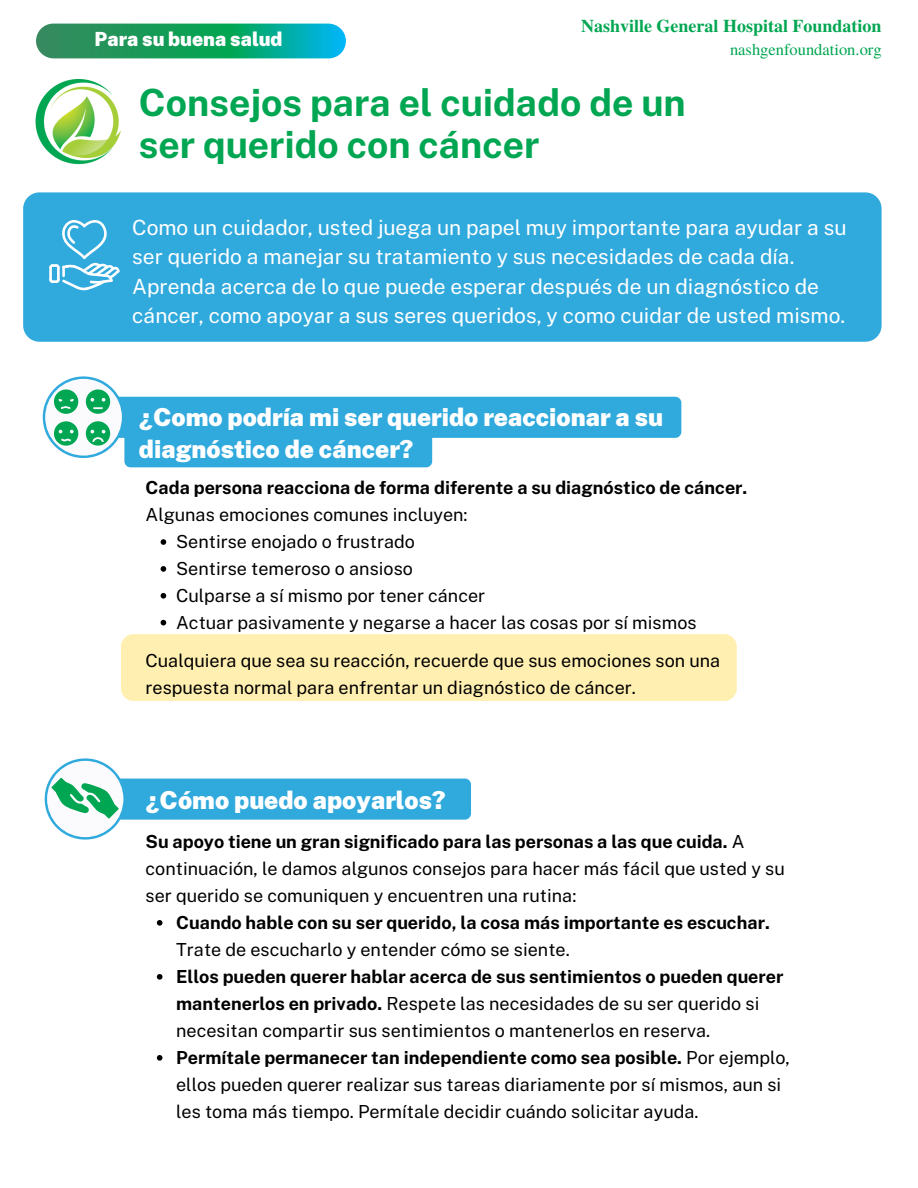
<style>
.page{position:relative;width:918px;height:1188px;background:#fff}
.page>*{position:absolute;margin:0;border:0;box-sizing:border-box;transform-origin:0 0}
.t1{font:700 37.5px/41.7px "Public Sans";color:#00a651}
.t2{font:900 24.75px/31.5px "Public Sans";color:#fff}
.t3{font:21px/29.2px "Public Sans";color:#fff}
.t4{font:900 19.5px "Public Sans";color:#fff}
.t5{font:18px/27px "Public Sans";color:#000}
.t6{font:700 18px/26.8px "Public Sans";color:#000}
.t7{font:700 18px "Te X Gyre Termes";color:#00a651}
.t8{font:16.5px "Te X Gyre Termes";color:#00a651}
.s1{font-weight:400}
.s2{font-weight:700}
</style>
<div class="page">
<div style="left:23px;top:192px;width:859px;height:150px;background:#30a9dd;border-radius:16px"></div>
<img style="left:35px;top:79px;width:86px;height:86px">
<div style="left:78px;top:397px;width:603px;height:41px;background:#30a9dd;border-radius:6px"></div>
<div style="left:108px;top:779px;width:363px;height:41px;background:#30a9dd;border-radius:6px"></div>
<div style="left:121px;top:634px;width:616px;height:67px;background:#ffefb0;border-radius:13px"></div>
<svg style="left:49px;top:220px;width:71px;height:70px"></svg>
<div style="left:124px;top:426px;width:308px;height:41px;background:#30a9dd;border-radius:6px"></div>
<svg style="left:45px;top:758px;width:81px;height:82px"></svg>
<svg style="left:161px;top:539px;width:5px;height:6px"></svg>
<svg style="left:161px;top:566px;width:5px;height:6px"></svg>
<svg style="left:161px;top:593px;width:5px;height:6px"></svg>
<svg style="left:161px;top:620px;width:5px;height:5px"></svg>
<svg style="left:157px;top:920px;width:5px;height:6px"></svg>
<svg style="left:157px;top:974px;width:5px;height:6px"></svg>
<svg style="left:157px;top:1055px;width:5px;height:6px"></svg>
<svg style="left:43px;top:376px;width:81px;height:82px"></svg>
<svg style="left:36px;top:24px;width:310px;height:34px;background:#16a277"></svg>
<p class="t4" style="left:95px;top:27px;width:190px">Para su buena salud</p>
<p class="t7" style="left:581px;top:12px;width:302px">Nashville General Hospital Foundation</p>
<p class="t8" style="left:730px;top:37px;width:153px">nashgenfoundation.org</p>
<p class="t1" style="left:139px;top:81px;width:548px">Consejos para el cuidado de un ser querido con cáncer</p>
<p class="t3" style="left:132px;top:213px;width:716px">Como un cuidador, usted juega un papel muy importante para ayudar a su ser querido a manejar su tratamiento y sus necesidades de cada día.<br>Aprenda acerca de lo que puede esperar después de un diagnóstico de cáncer, como apoyar a sus seres queridos, y como cuidar de usted mismo.</p>
<p class="t2" style="left:139px;top:401px;width:525px">¿Como podría mi ser querido reaccionar a su diagnóstico de cáncer?</p>
<p class="t6" style="left:146px;top:474px;width:603px">Cada persona reacciona de forma diferente a su diagnóstico de cáncer.<br><span class="s1">Algunas emociones comunes incluyen:</span></p>
<p class="t5" style="left:176px;top:528px;width:240px">Sentirse enojado o frustrado</p>
<p class="t5" style="left:176px;top:555px;width:238px">Sentirse temeroso o ansioso</p>
<p class="t5" style="left:176px;top:582px;width:310px">Culparse a sí mismo por tener cáncer</p>
<p class="t5" style="left:176px;top:609px;width:522px">Actuar pasivamente y negarse a hacer las cosas por sí mismos</p>
<p class="t5" style="left:146px;top:647px;width:576px">Cualquiera que sea su reacción, recuerde que sus emociones son una respuesta normal para enfrentar un diagnóstico de cáncer.</p>
<p class="t2" style="left:146px;top:784px;width:301px">¿Cómo puedo apoyarlos?</p>
<p class="t5" style="left:146px;top:828px;width:641px"><span class="s2">Su apoyo tiene un gran significado para las personas a las que cuida.</span> A continuación, le damos algunos consejos para hacer más fácil que usted y su ser querido se comuniquen y encuentren una rutina:</p>
<p class="t6" style="left:176px;top:909px;width:595px">Cuando hable con su ser querido, la cosa más importante es escuchar.<br><span class="s1">Trate de escucharlo y entender cómo se siente.</span></p>
<p class="t5" style="left:176px;top:963px;width:609px"><span class="s2">Ellos pueden querer hablar acerca de sus sentimientos o pueden querer mantenerlos en privado.</span> Respete las necesidades de su ser querido si necesitan compartir sus sentimientos o mantenerlos en reserva.</p>
<p class="t5" style="left:176px;top:1044px;width:615px"><span class="s2">Permítale permanecer tan independiente como sea posible.</span> Por ejemplo, ellos pueden querer realizar sus tareas diariamente por sí mismos, aun si les toma más tiempo. Permítale decidir cuándo solicitar ayuda.</p>
</div>
